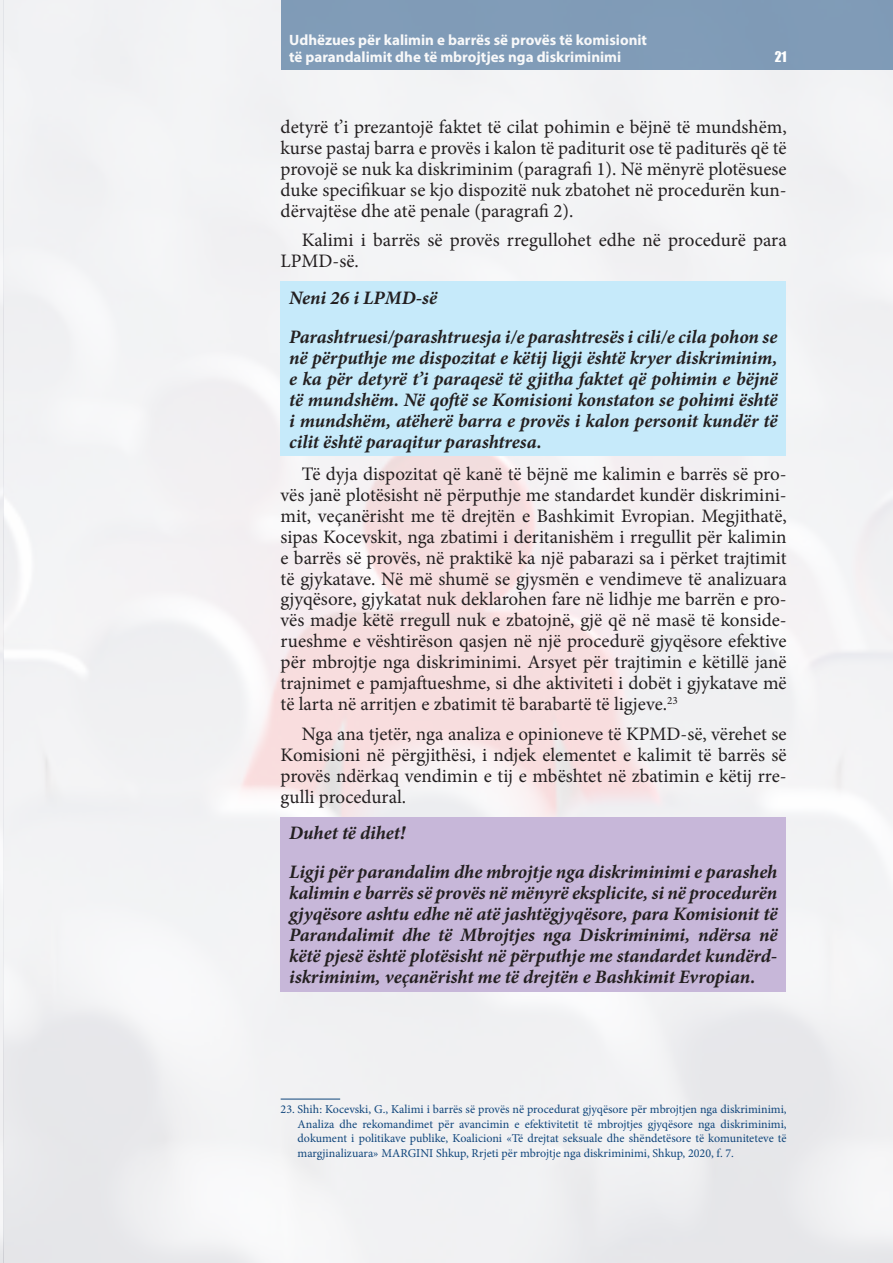
<style>
.page{position:relative;width:893px;height:1263px;background:#fff}
.page>*{position:absolute;margin:0;border:0;box-sizing:border-box;transform-origin:0 0}
.t1{font:19.05px/21px "Minion Pro";color:#231f20;text-align:justify}
.t2{font:italic 700 19.05px/21px "Minion Pro";letter-spacing:-.005em;color:#231f20}
.t3{font:700 15px/16.5px "Myriad Pro";color:#fff}
.t4{font:13.5px "Impact";color:#fff}
.t5{font:12px/14.4px "Minion Pro";color:#0f457b;text-align:justify}
</style>
<div class="page">
<div style="left:281px;top:0;width:612px;height:70px;background:#809bb7"></div>
<div style="left:281px;top:282px;width:505px;height:174px;background:#c6eafa"></div>
<div style="left:281px;top:817px;width:505px;height:175px;background:#c7b7d9"></div>
<hr style="left:281px;top:1099px;width:59px;height:1px;background:#0f457b">
<p class="t3" style="left:289px;top:31px;width:359px">Udhëzues për kalimin e barrës së provës të komisionit të parandalimit dhe të mbrojtjes nga diskriminimi</p>
<p class="t4" style="left:775px;top:46px;width:13px">21</p>
<p class="t1" style="left:281px;top:116px;width:508px">detyrë t’i prezantojë faktet të cilat pohimin e bëjnë të mundshëm, kurse pastaj barra e provës i kalon të paditurit ose të paditurës që të provojë se nuk ka diskriminim (paragrafi 1). Në mënyrë plotësuese duke specifikuar se kjo dispozitë nuk zbatohet në procedurën kun&shy;dërvajtëse dhe atë penale (paragrafi 2).</p>
<p class="t1" style="left:281px;top:230px;width:508px;text-indent:21px">Kalimi i barrës së provës rregullohet edhe në procedurë para<br>LPMD-së.</p>
<p class="t2" style="left:289px;top:278px;width:490px;line-height:39px">Neni 26 i LPMD-së<br>Parashtruesi/parashtruesja i/e parashtresës i cili/e cila pohon se</p>
<p class="t2" style="left:289px;top:347px;width:490px;text-align:justify">në përputhje me dispozitat e këtij ligji është kryer diskriminim, e ka për detyrë t’i paraqesë të gjitha faktet që pohimin e bëjnë të mundshëm. Në qoftë se Komisioni konstaton se pohimi është i mundshëm, atëherë barra e provës i kalon personit kundër të cilit është paraqitur parashtresa.</p>
<p class="t1" style="left:281px;top:463px;width:508px;text-indent:21px">Të dyja dispozitat që kanë të bëjnë me kalimin e barrës së pro&shy;vës janë plotësisht në përputhje me standardet kundër diskrimini&shy;mit, veçanërisht me të drejtën e Bashkimit Evropian. Megjithatë, sipas Kocevskit, nga zbatimi i deritanishëm i rregullit për kalimin e barrës së provës, në praktikë ka një pabarazi sa i përket trajtimit të gjykatave. Në më shumë se gjysmën e vendimeve të analizuara gjyqësore, gjykatat nuk deklarohen fare në lidhje me barrën e pro&shy;vës madje këtë rregull nuk e zbatojnë, gjë që në masë të konside&shy;rueshme e vështirëson qasjen në një procedurë gjyqësore efektive për mbrojtje nga diskriminimi. Arsyet për trajtimin e këtillë janë trajnimet e pamjaftueshme, si dhe aktiviteti i dobët i gjykatave më të larta në arritjen e zbatimit të barabartë të ligjeve.<sup>23</sup></p>
<p class="t1" style="left:281px;top:723px;width:508px;text-indent:21px">Nga ana tjetër, nga analiza e opinioneve të KPMD-së, vërehet se Komisioni në përgjithësi, i ndjek elementet e kalimit të barrës së provës ndërkaq vendimin e tij e mbështet në zbatimin e këtij rre&shy;gulli procedural.</p>
<p class="t2" style="left:289px;top:813px;width:490px;line-height:39px">Duhet të dihet!<br>Ligji për parandalim dhe mbrojtje nga diskriminimi e parasheh</p>
<p class="t2" style="left:289px;top:882px;width:490px;text-align:justify">kalimin e barrës së provës në mënyrë eksplicite, si në procedurën gjyqësore ashtu edhe në atë jashtëgjyqësore, para Komisionit të Parandalimit dhe të Mbrojtjes nga Diskriminimi, ndërsa në këtë pjesë është plotësisht në përputhje me standardet kundërd&shy;iskriminim, veçanërisht me të drejtën e Bashkimit Evropian.</p>
<p class="t5" style="left:298px;top:1102px;width:491px;text-indent:-17px">23. Shih: Kocevski, G., Kalimi i barrës së provës në procedurat gjyqësore për mbrojtjen nga diskriminimi, Analiza dhe rekomandimet për avancimin e efektivitetit të mbrojtjes gjyqësore nga diskriminimi, dokument i politikave publike, Koalicioni «Të drejtat seksuale dhe shëndetësore të komuniteteve të margjinalizuara» MARGINI Shkup, Rrjeti për mbrojtje nga diskriminimi, Shkup, 2020, f. 7.</p>
</div>
